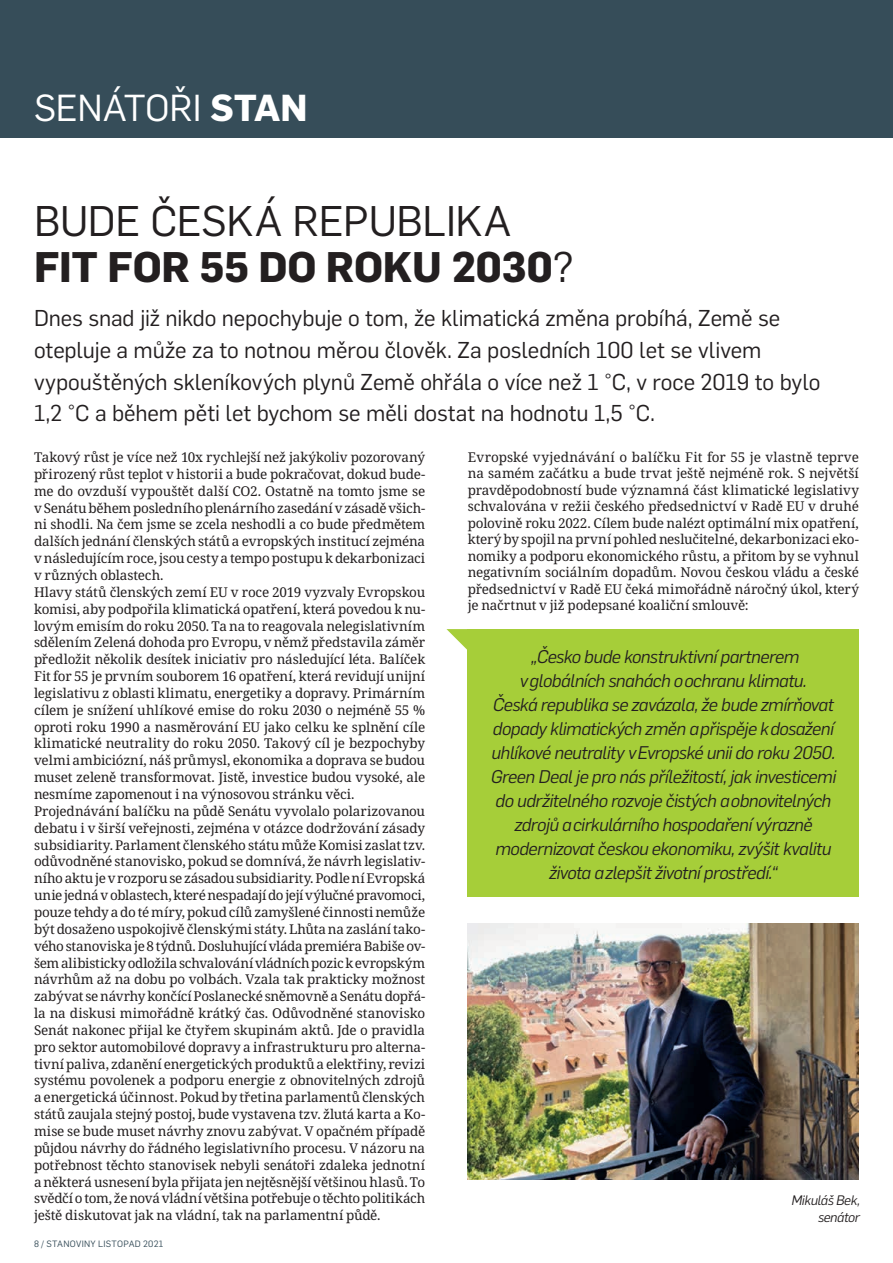
<style>
.page{position:relative;width:893px;height:1263px;background:#fff}
.page>*{position:absolute;margin:0;border:0;box-sizing:border-box;transform-origin:0 0}
.t1{font:42px/46.5px "Flama";letter-spacing:-.005em;color:#231f20}
.t2{font:36.9px "Flama";letter-spacing:-.01em;color:#fff}
.t3{font:22.5px/31.5px "Flama";letter-spacing:-.005em;color:#231f20}
.t4{font:italic 18px/24px "Flama";letter-spacing:-.03em;color:#231f20;text-align:center}
.t5{font:13.5px/16.8px "Noto Serif";letter-spacing:-.015em;color:#231f20}
.t6{font:italic 13.5px/16.5px "Flama";letter-spacing:-.025em;color:#231f20;text-align:right}
.t7{font:9px "Flama";letter-spacing:.035em;color:#364d59}
.s1{font-weight:700}
</style>
<div class="page">
<div style="left:0;top:0;width:893px;height:138px;background:#364d59"></div>
<img style="left:468px;top:924px;width:391px;height:255px">
<div style="left:468px;top:629px;width:391px;height:267px;background:#a6ce39"></div>
<svg style="left:446px;top:629px;width:22px;height:21px"></svg>
<h2 class="t2" style="left:34px;top:83px;width:275px">SENÁTOŘI <span class="s1">STAN</span></h2>
<h1 class="t1" style="left:34px;top:195px;width:542px">BUDE ČESKÁ REPUBLIKA<br><span class="s1">FIT FOR 55 DO ROKU 2030</span>?</h1>
<p class="t3" style="left:34px;top:301px;width:788px">Dnes snad již nikdo nepochybuje o tom, že klimatická změna probíhá, Země se otepluje a může za to notnou měrou člověk. Za posledních 100 let se vlivem vypouštěných skleníkových plynů Země ohřála o více než 1 °C, v roce 2019 to bylo 1,2 °C a během pěti let bychom se měli dostat na hodnotu 1,5 °C.</p>
<p class="t5" style="left:468px;top:449px;width:393px;text-align:justify">Evropské vyjednávání o balíčku Fit for 55 je vlastně teprve na samém začátku a bude trvat ještě nejméně rok. S největší pravděpodobností bude významná část klimatické legislativy schvalována v režii českého předsednictví v Radě EU v druhé polovině roku 2022. Cílem bude nalézt optimální mix opatření, který by spojil na první pohled neslučitelné, dekarbonizaci eko&shy;nomiky a podporu ekonomického růstu, a přitom by se vyhnul negativním sociálním dopadům. Novou českou vládu a české předsednictví v Radě EU čeká mimořádně náročný úkol, který je načrtnut v již podepsané koaliční smlouvě:</p>
<p class="t4" style="left:491px;top:644px;width:347px">„Česko bude konstruktivní partnerem<br>v globálních snahách o ochranu klimatu.<br>Česká republika se zavázala, že bude zmírňovat dopady klimatických změn a přispěje k dosažení uhlíkové neutrality v Evropské unii do roku 2050.<br>Green Deal je pro nás příležitostí, jak investicemi do udržitelného rozvoje čistých a obnovitelných zdrojů a cirkulárního hospodaření výrazně modernizovat českou ekonomiku, zvýšit kvalitu života a zlepšit životní prostředí.“</p>
<p class="t5" style="left:34px;top:449px;width:393px">Takový růst je více než 10x rychlejší než jakýkoliv pozorovaný přirozený růst teplot v historii a bude pokračovat, dokud bude&shy;me do ovzduší vypouštět další CO2. Ostatně na tomto jsme se v Senátu během posledního plenárního zasedání v zásadě všich&shy;ni shodli. Na čem jsme se zcela neshodli a co bude předmětem dalších jednání členských států a evropských institucí zejména v následujícím roce, jsou cesty a tempo postupu k dekarbonizaci v různých oblastech.<br>Hlavy států členských zemí EU v roce 2019 vyzvaly Evropskou komisi, aby podpořila klimatická opatření, která povedou k nu&shy;lovým emisím do roku 2050. Ta na to reagovala nelegislativním sdělením Zelená dohoda pro Evropu, v němž představila záměr předložit několik desítek iniciativ pro následující léta. Balíček Fit for 55 je prvním souborem 16 opatření, která revidují unijní legislativu z oblasti klimatu, energetiky a dopravy. Primárním cílem je snížení uhlíkové emise do roku 2030 o nejméně 55 % oproti roku 1990 a nasměrování EU jako celku ke splnění cíle klimatické neutrality do roku 2050. Takový cíl je bezpochyby velmi ambiciózní, náš průmysl, ekonomika a doprava se budou muset zeleně transformovat. Jistě, investice budou vysoké, ale nesmíme zapomenout i na výnosovou stránku věci.<br>Projednávání balíčku na půdě Senátu vyvolalo polarizovanou debatu i v širší veřejnosti, zejména v otázce dodržování zásady subsidiarity. Parlament členského státu může Komisi zaslat tzv. odůvodněné stanovisko, pokud se domnívá, že návrh legislativ&shy;ního aktu je v rozporu se zásadou subsidiarity. Podle ní Evropská unie jedná v oblastech, které nespadají do její výlučné pravomoci, pouze tehdy a do té míry, pokud cílů zamyšlené činnosti nemůže být dosaženo uspokojivě členskými státy. Lhůta na zaslání tako&shy;vého stanoviska je 8 týdnů. Dosluhující vláda premiéra Babiše ov&shy;šem alibisticky odložila schvalování vládních pozic k evropským návrhům až na dobu po volbách. Vzala tak prakticky možnost zabývat se návrhy končící Poslanecké sněmovně a Senátu dopřá&shy;la na diskusi mimořádně krátký čas. Odůvodněné stanovisko Senát nakonec přijal ke čtyřem skupinám aktů. Jde o pravidla pro sektor automobilové dopravy a infrastrukturu pro alterna&shy;tivní paliva, zdanění energetických produktů a elektřiny, revizi systému povolenek a podporu energie z obnovitelných zdrojů a energetická účinnost. Pokud by třetina parlamentů členských států zaujala stejný postoj, bude vystavena tzv. žlutá karta a Ko&shy;mise se bude muset návrhy znovu zabývat. V opačném případě půjdou návrhy do řádného legislativního procesu. V názoru na potřebnost těchto stanovisek nebyli senátoři zdaleka jednotní a některá usnesení byla přijata jen nejtěsnější většinou hlasů. To svědčí o tom, že nová vládní většina potřebuje o těchto politikách ještě diskutovat jak na vládní, tak na parlamentní půdě.</p>
<p class="t6" style="left:791px;top:1191px;width:70px">Mikuláš Bek, senátor</p>
<p class="t7" style="left:34px;top:1238px;width:131px">8 / STANOVINY LISTOPAD 2021</p>
</div>
